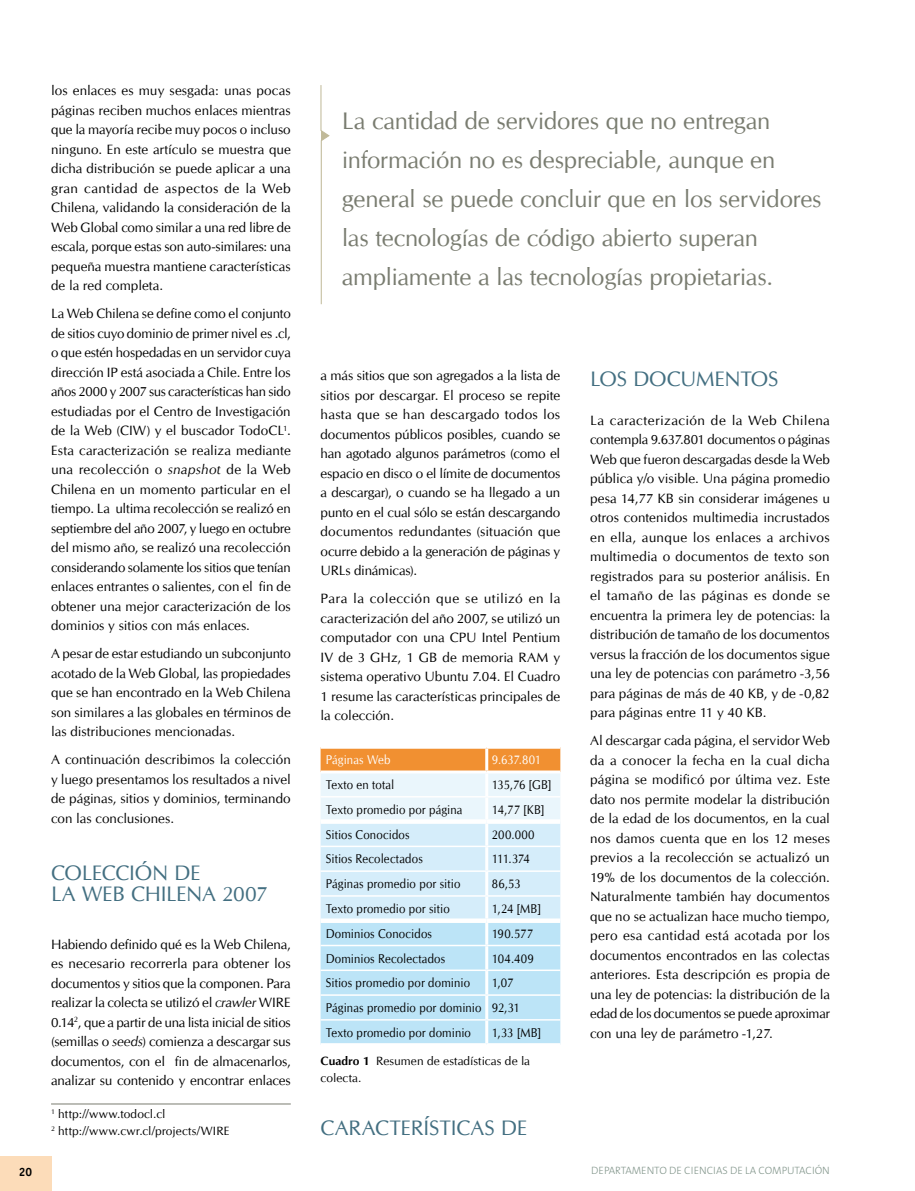
<style>
.page{position:relative;width:915px;height:1191px;background:#fff}
.page>*{position:absolute;margin:0;border:0;box-sizing:border-box;transform-origin:0 0}
.t1{font:24px/39px "CG Omega";letter-spacing:-.01em;color:#797c70}
.t2{font:21px/21px "CG Omega";letter-spacing:-.01em;color:#436f81}
.t3{font:13.5px/19.5px "CG Omega";color:#000;text-align:justify}
.t4{font:12.75px/24.8px "CG Omega";letter-spacing:.01em;color:#000;scale:.9 1}
.t5{font:12.75px "CG Omega";letter-spacing:.01em;color:#fff;scale:.9 1}
.t6{font:12px/16.5px "CG Omega";letter-spacing:.015em;color:#000}
.t7{font:700 12px "Officina Sans";color:#000}
.t8{font:300 10.65px "The Sans";color:#84978d}
.s1{font-style:italic}
.s2{font-weight:700}
</style>
<div class="page">
<svg style="left:320px;top:85px;width:10px;height:220px"></svg>
<svg style="left:320px;top:748px;width:240px;height:295px;background:#d1e3e9"></svg>
<hr style="left:485px;top:748px;width:3px;height:22px;background:#fff">
<hr style="left:320px;top:770px;width:166px;height:3px;background:#fff">
<hr style="left:486px;top:770px;width:74px;height:3px;background:#fff">
<hr style="left:485px;top:773px;width:3px;height:23px;background:#fff">
<hr style="left:485px;top:797px;width:3px;height:22px;background:#fff">
<hr style="left:485px;top:824px;width:3px;height:21px;background:#fff">
<hr style="left:485px;top:847px;width:3px;height:23px;background:#fff">
<hr style="left:485px;top:872px;width:3px;height:23px;background:#fff">
<hr style="left:485px;top:896px;width:3px;height:22px;background:#fff">
<hr style="left:485px;top:923px;width:3px;height:21px;background:#fff">
<hr style="left:485px;top:946px;width:3px;height:23px;background:#fff">
<hr style="left:485px;top:971px;width:3px;height:23px;background:#fff">
<hr style="left:485px;top:995px;width:3px;height:24px;background:#fff">
<hr style="left:485px;top:1020px;width:3px;height:23px;background:#fff">
<hr style="left:320px;top:796px;width:166px;height:1px;background:#fff">
<hr style="left:486px;top:796px;width:74px;height:1px;background:#fff">
<hr style="left:320px;top:845px;width:166px;height:2px;background:#fff">
<hr style="left:486px;top:845px;width:74px;height:2px;background:#fff">
<hr style="left:320px;top:870px;width:166px;height:2px;background:#fff">
<hr style="left:486px;top:870px;width:74px;height:2px;background:#fff">
<hr style="left:320px;top:895px;width:166px;height:1px;background:#fff">
<hr style="left:486px;top:895px;width:74px;height:1px;background:#fff">
<hr style="left:320px;top:944px;width:166px;height:2px;background:#fff">
<hr style="left:486px;top:944px;width:74px;height:2px;background:#fff">
<hr style="left:320px;top:969px;width:166px;height:2px;background:#fff">
<hr style="left:486px;top:969px;width:74px;height:2px;background:#fff">
<hr style="left:320px;top:994px;width:166px;height:1px;background:#fff">
<hr style="left:486px;top:994px;width:74px;height:1px;background:#fff">
<hr style="left:320px;top:1019px;width:166px;height:1px;background:#fff">
<hr style="left:486px;top:1019px;width:74px;height:1px;background:#fff">
<div style="left:320px;top:819px;width:166px;height:5px;background:#fff"></div>
<div style="left:486px;top:819px;width:74px;height:5px;background:#fff"></div>
<div style="left:320px;top:918px;width:166px;height:5px;background:#fff"></div>
<div style="left:486px;top:918px;width:74px;height:5px;background:#fff"></div>
<hr style="left:51px;top:1103px;width:240px;height:1px;background:#797c70">
<div style="left:0;top:1157px;width:51px;height:34px;background:#fcdcb9"></div>
<p class="t3" style="left:51px;top:81px;width:241px">los enlaces es muy sesgada: unas pocas páginas reciben muchos enlaces mientras que la mayoría recibe muy pocos o incluso ninguno. En este artículo se muestra que dicha distribución se puede aplicar a una gran cantidad de aspectos de la Web Chilena, validando la consideración de la Web Global como similar a una red libre de escala, porque estas son auto-similares: una pequeña muestra mantiene características de la red completa.</p>
<p class="t3" style="left:51px;top:304px;width:241px">La Web Chilena se define como el conjunto de sitios cuyo dominio de primer nivel es .cl, o que estén hospedadas en un servidor cuya dirección IP está asociada a Chile. Entre los años 2000 y 2007 sus características han sido estudiadas por el Centro de Investigación de la Web (CIW) y el buscador TodoCL<sup>1</sup>.<br>Esta caracterización se realiza mediante una recolección o <span class="s1">snapshot</span> de la Web Chilena en un momento particular en el tiempo. La ultima recolección se realizó en septiembre del año 2007, y luego en octubre del mismo año, se realizó una recolección considerando solamente los sitios que tenían enlaces entrantes o salientes, con el fin de obtener una mejor caracterización de los dominios y sitios con más enlaces.</p>
<p class="t3" style="left:51px;top:644px;width:241px">A pesar de estar estudiando un subconjunto acotado de la Web Global, las propiedades que se han encontrado en la Web Chilena son similares a las globales en términos de las distribuciones mencionadas.</p>
<p class="t3" style="left:51px;top:750px;width:241px">A continuación describimos la colección y luego presentamos los resultados a nivel de páginas, sitios y dominios, terminando con las conclusiones.</p>
<h2 class="t2" style="left:51px;top:863px;width:136px;text-indent:84px">ón de la Web Chilena</h2>
<h2 class="t2" style="left:51px;top:863px;width:26px">Colecci</h2>
<h2 class="t2" style="left:222px;top:884px;width:47px">2007</h2>
<p class="t3" style="left:51px;top:934px;width:241px">Habiendo definido qué es la Web Chilena, es necesario recorrerla para obtener los documentos y sitios que la componen. Para realizar la colecta se utilizó el <span class="s1">crawler</span> WIRE 0.14<sup>2</sup>, que a partir de una lista inicial de sitios (semillas o <span class="s1">seeds</span>) comienza a descargar sus documentos, con el fin de almacenarlos, analizar su contenido y encontrar enlaces</p>
<p class="t6" style="left:51px;top:1106px;width:180px"><sup>1</sup> http://www.todocl.cl<br><sup>2</sup> http://www.cwr.cl/projects/WIRE</p>
<h1 class="t1" style="left:342px;top:101px;width:481px">La cantidad de servidores que no entregan información no es despreciable, aunque en general se puede concluir que en los servidores las tecnologías de código abierto superan ampliamente a las tecnologías propietarias.</h1>
<p class="t3" style="left:320px;top:366px;width:241px">a más sitios que son agregados a la lista de sitios por descargar. El proceso se repite hasta que se han descargado todos los documentos públicos posibles, cuando se han agotado algunos parámetros (como el espacio en disco o el límite de documentos a descargar), o cuando se ha llegado a un punto en el cual sólo se están descargando documentos redundantes (situación que ocurre debido a la generación de páginas y URLs dinámicas).</p>
<p class="t3" style="left:320px;top:589px;width:241px">Para la colección que se utilizó en la caracterización del año 2007, se utilizó un computador con una CPU Intel Pentium IV de 3 GHz, 1 GB de memoria RAM y sistema operativo Ubuntu 7.04. El Cuadro 1 resume las características principales de la colección.</p>
<p class="t5" style="left:325px;top:753px;width:74px">Páginas Web</p>
<p class="t5" style="left:491px;top:753px;width:56px">9.637.801</p>
<p class="t4" style="left:325px;top:772px;width:78px">Texto en total</p>
<p class="t4" style="left:491px;top:772px;width:68px">135,76 [GB]</p>
<p class="t4" style="left:325px;top:797px;width:153px">Texto promedio por página</p>
<p class="t4" style="left:491px;top:797px;width:60px">14,77 [KB]</p>
<p class="t4" style="left:325px;top:822px;width:95px">Sitios Conocidos</p>
<p class="t4" style="left:491px;top:822px;width:49px">200.000</p>
<p class="t4" style="left:325px;top:847px;width:109px">Sitios Recolectados</p>
<p class="t4" style="left:491px;top:847px;width:44px">111.374</p>
<p class="t4" style="left:325px;top:871px;width:151px">Páginas promedio por sitio</p>
<p class="t4" style="left:491px;top:871px;width:34px">86,53</p>
<p class="t4" style="left:325px;top:896px;width:139px">Texto promedio por sitio</p>
<p class="t4" style="left:491px;top:896px;width:56px">1,24 [MB]</p>
<p class="t4" style="left:325px;top:921px;width:120px">Dominios Conocidos</p>
<p class="t4" style="left:491px;top:921px;width:47px">190.577</p>
<p class="t4" style="left:325px;top:946px;width:134px">Dominios Recolectados</p>
<p class="t4" style="left:491px;top:946px;width:48px">104.409</p>
<p class="t4" style="left:325px;top:970px;width:162px">Sitios promedio por dominio</p>
<p class="t4" style="left:325px;top:970px;width:217px;text-indent:166px">1,07<br>Páginas promedio por dominio 92,31<br>Texto promedio por dominio</p>
<p class="t4" style="left:491px;top:1020px;width:56px">1,33 [MB]</p>
<p class="t6" style="left:320px;top:1053px;width:211px"><span class="s2">Cuadro 1</span> Resumen de estadísticas de la colecta.</p>
<h2 class="t2" style="left:320px;top:1117px;width:28px">Caracter</h2>
<h2 class="t2" style="left:423px;top:1117px;width:18px">ísticas</h2>
<h2 class="t2" style="left:500px;top:1117px;width:13px">de</h2>
<h2 class="t2" style="left:590px;top:368px;width:13px">los</h2>
<h2 class="t2" style="left:632px;top:368px;width:32px">Documentos</h2>
<p class="t3" style="left:590px;top:410px;width:241px">La caracterización de la Web Chilena contempla 9.637.801 documentos o páginas Web que fueron descargadas desde la Web pública y/o visible. Una página promedio pesa 14,77 KB sin considerar imágenes u otros contenidos multimedia incrustados en ella, aunque los enlaces a archivos multimedia o documentos de texto son registrados para su posterior análisis. En el tamaño de las páginas es donde se encuentra la primera ley de potencias: la distribución de tamaño de los documentos versus la fracción de los documentos sigue una ley de potencias con parámetro -3,56 para páginas de más de 40 KB, y de -0,82 para páginas entre 11 y 40 KB.</p>
<p class="t3" style="left:590px;top:731px;width:241px">Al descargar cada página, el servidor Web da a conocer la fecha en la cual dicha página se modificó por última vez. Este dato nos permite modelar la distribución de la edad de los documentos, en la cual nos damos cuenta que en los 12 meses previos a la recolección se actualizó un 19% de los documentos de la colección.<br>Naturalmente también hay documentos que no se actualizan hace mucho tiempo, pero esa cantidad está acotada por los documentos encontrados en las colectas anteriores. Esta descripción es propia de una ley de potencias: la distribución de la edad de los documentos se puede aproximar con una ley de parámetro -1,27.</p>
<p class="t7" style="left:19px;top:1164px;width:15px">20</p>
<p class="t8" style="left:591px;top:1161px;width:240px">DEPARTAMENTO DE CIENCIAS DE LA COMPUTACIÓN</p>
</div>
